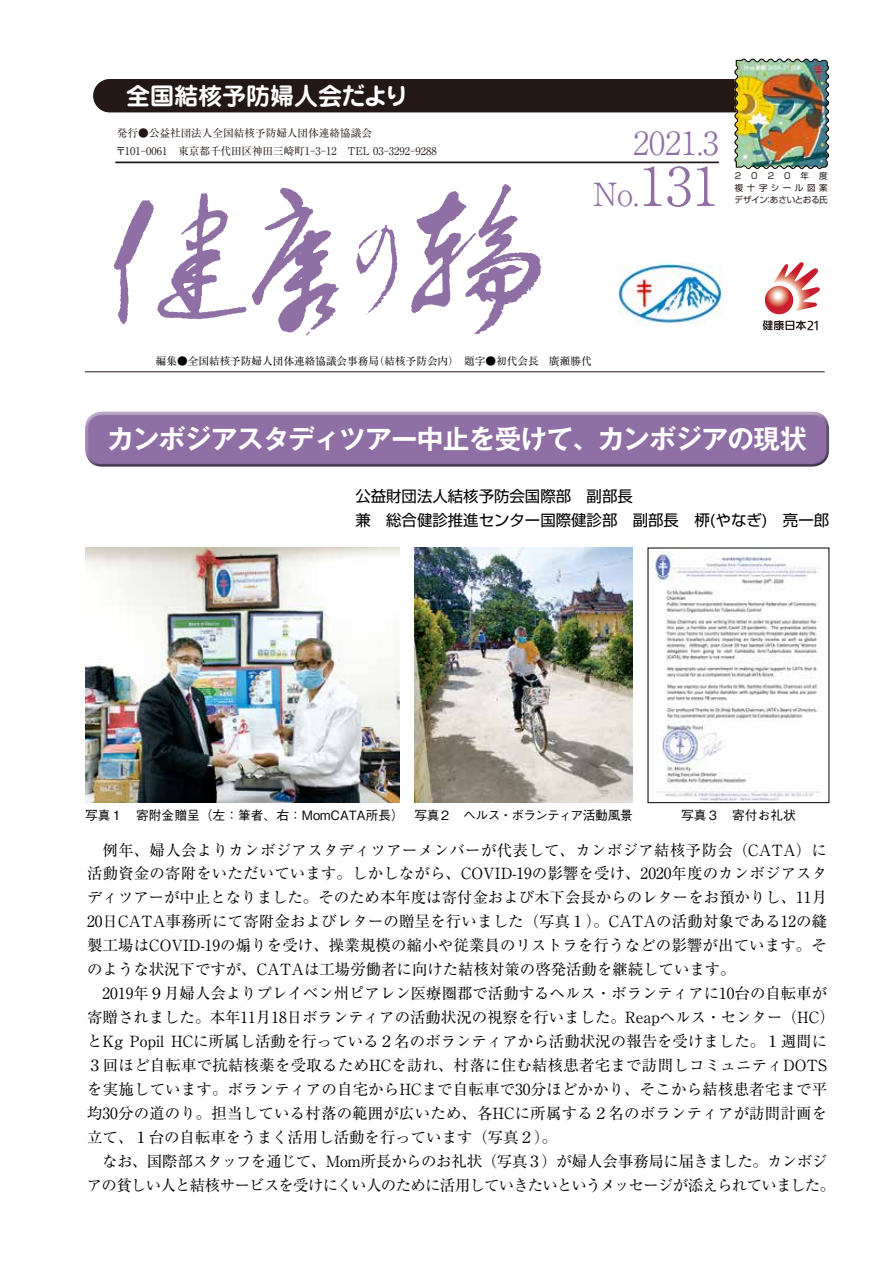
<style>
.page{position:relative;width:893px;height:1263px;background:#fff}
.page>*{position:absolute;margin:0;border:0;box-sizing:border-box;transform-origin:0 0}
.t1{font:300 31.95px/51.3px "Ryumin Pr 6";color:#9070a4;text-align:right}
.t2{font:700 26.55px "Gothic MB101 Pr 6 N De";letter-spacing:-.025em;color:#fff}
.t3{font:700 24px "Jun 501 Pro";color:#fff}
.t4{font:15.45px/23.9px "Ryumin Pr 6 N";color:#000}
.t5{font:15.45px/23.1px "Shin Go Pr 6 N";color:#000}
.t6{font:500 12.75px "Gothic BBB Pr 6 N";color:#000}
.t7{font:10.65px/18px "Ryumin Pr 6";color:#231815}
.t8{font:10.65px "Ryumin Pr 6 N";color:#060001}
.t9{font:8.55px/12px "Shin Go Pr 6";letter-spacing:.4em;color:#231815;text-align:justify}
.s1{font-size:53.1px}
</style>
<div class="page">
<div style="left:82px;top:411px;width:748px;height:49px;background:#baa6c6"></div>
<div style="left:82px;top:414px;width:748px;height:54px;background:#000;opacity:.75"></div>
<div style="left:93px;top:79px;width:723px;height:33px;background:#231815;border-radius:17px"></div>
<svg style="left:763px;top:262px;width:57px;height:68px"></svg>
<img style="left:619px;top:264px;width:103px;height:62px">
<img style="left:113px;top:184px;width:429px;height:152px">
<hr style="left:115px;top:162px;width:604px;height:1px;background:#231815">
<hr style="left:85px;top:372px;width:740px;height:1px;background:#231815">
<img style="left:735px;top:59px;width:94px;height:110px">
<img style="left:85px;top:547px;width:315px;height:256px">
<img style="left:650px;top:550px;width:170px;height:251px">
<img style="left:415px;top:547px;width:218px;height:256px">
<p class="t3" style="left:126px;top:77px;width:284px">全国結核予防婦人会だより</p>
<p class="t7" style="left:116px;top:123px;width:323px">発行●公益社団法人全国結核予防婦人団体連絡協議会<br>〒101-0061　東京都千代田区神田三崎町1-3-12　TEL 03-3292-9288</p>
<p class="t1" style="left:593px;top:115px;width:127px">2021.3<br>No.<span class="s1">131</span></p>
<p class="t9" style="left:734px;top:169px;width:95px">2020年度複十字シール図案デザイン：あさいとおる氏</p>
<p class="t8" style="left:156px;top:353px;width:437px">編集●全国結核予防婦人団体連絡協議会事務局（結核予防会内）　題字●初代会長　廣瀬勝代</p>
<p class="t2" style="left:107px;top:417px;width:701px">カンボジアスタディツアー中止を受けて、カンボジアの現状</p>
<p class="t5" style="left:355px;top:484px;width:475px">公益財団法人結核予防会国際部　副部長<br>兼　総合健診推進センター国際健診部　副部長　桺(やなぎ)　亮一郎</p>
<p class="t6" style="left:85px;top:805px;width:549px">写真１　寄附金贈呈（左：筆者、右：MomCATA所長） 写真２　ヘルス・ボランティア活動風景</p>
<p class="t6" style="left:681px;top:805px;width:116px">写真３　寄付お礼状</p>
<p class="t4" style="left:87px;top:837px;width:750px">　例年、婦人会よりカンボジアスタディツアーメンバーが代表して、カンボジア結核予防会（CATA）に活動資金の寄附をいただいています。しかしながら、COVID-19の影響を受け、2020年度のカンボジアスタディツアーが中止となりました。そのため本年度は寄付金および木下会長からのレターをお預かりし、11月20日CATA事務所にて寄附金およびレターの贈呈を行いました（写真１）。CATAの活動対象である12の縫製工場はCOVID-19の煽りを受け、操業規模の縮小や従業員のリストラを行うなどの影響が出ています。そのような状況下ですが、CATAは工場労働者に向けた結核対策の啓発活動を継続しています。<br>　2019年９月婦人会よりプレイベン州ピアレン医療圏郡で活動するヘルス・ボランティアに10台の自転車が寄贈されました。本年11月18日ボランティアの活動状況の視察を行いました。Reapヘルス・センター（HC）とKg Popil HCに所属し活動を行っている２名のボランティアから活動状況の報告を受けました。１週間に３回ほど自転車で抗結核薬を受取るためHCを訪れ、村落に住む結核患者宅まで訪問しコミュニティDOTSを実施しています。ボランティアの自宅からHCまで自転車で30分ほどかかり、そこから結核患者宅まで平均30分の道のり。担当している村落の範囲が広いため、各HCに所属する２名のボランティアが訪問計画を立て、１台の自転車をうまく活用し活動を行っています（写真２）。<br>　なお、国際部スタッフを通じて、Mom所長からのお礼状（写真３）が婦人会事務局に届きました。カンボジアの貧しい人と結核サービスを受けにくい人のために活用していきたいというメッセージが添えられていました。</p>
</div>
